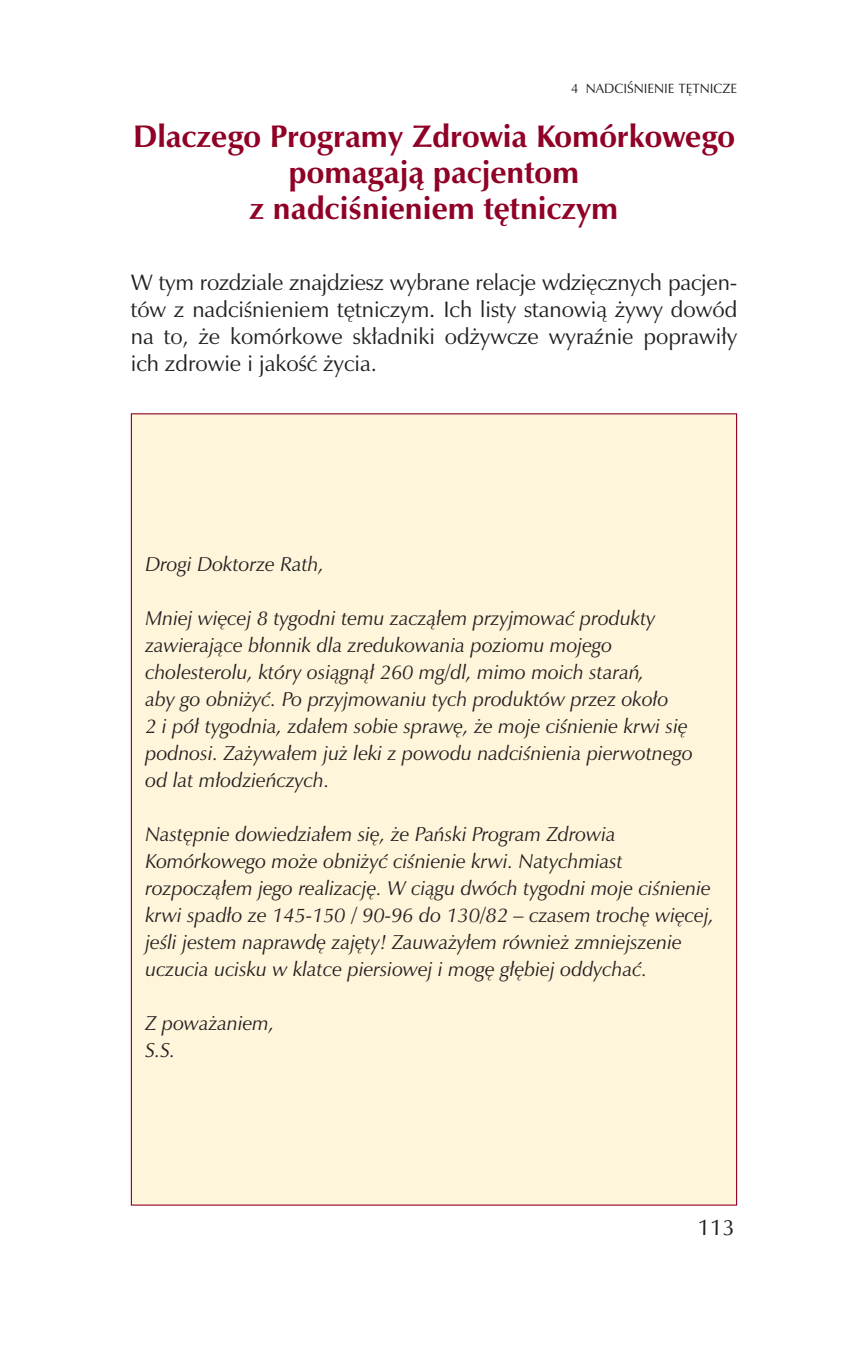
<style>
.page{position:relative;width:868px;height:1346px;background:#fff}
.page>*{position:absolute;margin:0;border:0;box-sizing:border-box;transform-origin:0 0}
.t1{font:31.5px/36px "Zapf Humnst PL Bold A";color:#900126;text-align:center}
.t2{font:22.5px/27px "Zapf Humnst PL Roman A";color:#231f20;text-align:justify}
.t3{font:20.25px/27px "Zapf Humnst PL Italic A";color:#231f20}
.t4{font:13.5px "Zapf Humnst PL Roman A";color:#231f20}
</style>
<div class="page">
<div style="left:131px;top:414px;width:605px;height:791px;background:#fef5da"></div>
<p class="t4" style="left:571px;top:80px;width:168px">4 NADCIŒNIENIE TÊTNICZE</p>
<h1 class="t1" style="left:133px;top:118px;width:603px">Dlaczego Programy Zdrowia Komórkowego pomagaj¹ pacjentom<br>z nadciœnieniem têtniczym</h1>
<p class="t2" style="left:131px;top:268px;width:608px">W tym rozdziale znajdziesz wybrane relacje wdziêcznych pacjen&shy;tów z nadciœnieniem têtniczym. Ich listy stanowi¹ ¿ywy dowód na to, ¿e komórkowe sk³adniki od¿ywcze wyraŸnie poprawi³y ich zdrowie i jakoœæ ¿ycia.</p>
<p class="t3" style="left:145px;top:551px;width:180px">Drogi Doktorze Rath,</p>
<p class="t3" style="left:145px;top:605px;width:549px">Mniej wiêcej 8 tygodni temu zacz¹³em przyjmowaæ produkty zawieraj¹ce b³onnik dla zredukowania poziomu mojego cholesterolu, który osi¹gn¹³ 260 mg/dl, mimo moich starañ,<br>aby go obni¿yæ. Po przyjmowaniu tych produktów przez oko³o<br>2 i pó³ tygodnia, zda³em sobie sprawê, ¿e moje ciœnienie krwi siê podnosi. Za¿ywa³em ju¿ leki z powodu nadciœnienia pierwotnego od lat m³odzieñczych.</p>
<p class="t3" style="left:145px;top:821px;width:570px">Nastêpnie dowiedzia³em siê, ¿e Pañski Program Zdrowia Komórkowego mo¿e obni¿yæ ciœnienie krwi. Natychmiast rozpocz¹³em jego realizacjê. W ci¹gu dwóch tygodni moje ciœnienie krwi spad³o ze 145-150 / 90-96 do 130/82 – czasem trochê wiêcej, jeœli jestem naprawdê zajêty! Zauwa¿y³em równie¿ zmniejszenie uczucia ucisku w klatce piersiowej i mogê g³êbiej oddychaæ.</p>
<p class="t3" style="left:145px;top:1010px;width:131px">Z powa¿aniem,<br>S.S.</p>
<p class="t2" style="left:697px;top:1213px;width:39px">113</p>
</div>
